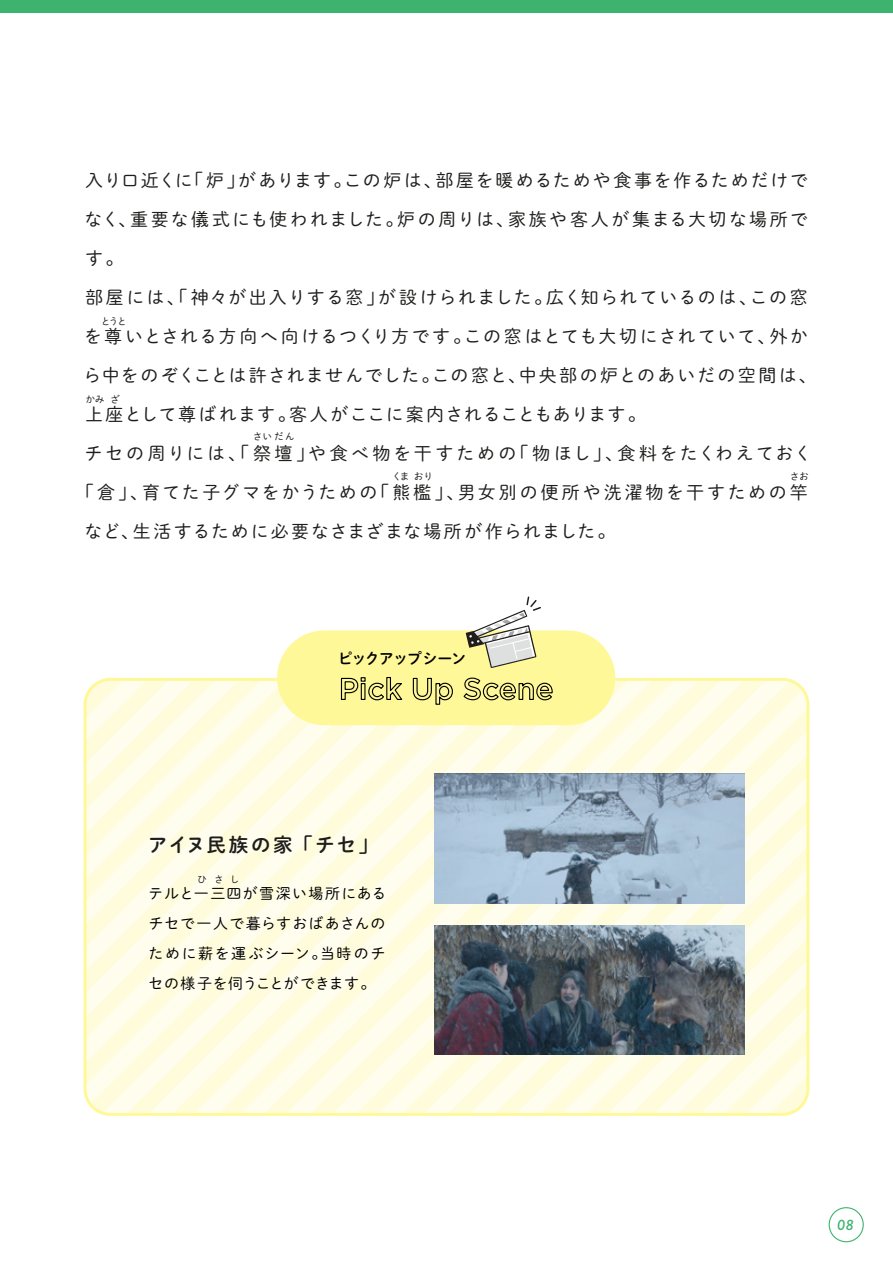
<style>
.page{position:relative;width:893px;height:1263px;background:#fff}
.page>*{position:absolute;margin:0;border:0;box-sizing:border-box;transform-origin:0 0}
.t1{font:19.5px "DNP Shuei M Go Std B";letter-spacing:.11em;color:#1f1e1d}
.t2{font:18px "DNP Shuei M Go Std L";letter-spacing:.1em;color:#1f1e1d}
.t3{font:18px "DNP Shuei M Go Std L";letter-spacing:.08em;color:#1f1e1d}
.t4{font:18px "DNP Shuei M Go Std L";letter-spacing:.12em;color:#1f1e1d}
.t5{font:18px "DNP Shuei M Go Std L";letter-spacing:.075em;color:#1f1e1d}
.t6{font:18px "DNP Shuei M Go Std L";letter-spacing:.15em;color:#1f1e1d}
.t7{font:18px "DNP Shuei M Go Std L";letter-spacing:.14em;color:#1f1e1d}
.t8{font:18px "DNP Shuei M Go Std L";letter-spacing:.05em;color:#1f1e1d}
.t9{font:15px/30px "DNP Shuei M Go Std L";letter-spacing:.075em;color:#000;text-align:justify}
.t10{font:15px "DNP Shuei M Go Std B";letter-spacing:-.07em;color:#000}
.t11{font:italic 500 15px "Brandon Grotesque";color:#3eb370}
.t12{font:9.75px "DNP Shuei M Go Std L";letter-spacing:-.005em;color:#1f1e1d}
</style>
<div class="page">
<img style="left:85px;top:679px;width:723px;height:433px">
<div style="left:84px;top:678px;width:725px;height:438px;border:3px solid #fff899;border-radius:26px"></div>
<div style="left:829px;top:1207px;width:35px;height:35px;border:1px solid #3eb370;border-radius:50%"></div>
<div style="left:0;top:0;width:893px;height:13px;background:#3eb370"></div>
<div style="left:278px;top:631px;width:336px;height:93px;background:#fff899;border-radius:47px"></div>
<div style="left:277px;top:630px;width:338px;height:95px;border:2px solid #fff899;border-radius:47px"></div>
<svg style="left:340px;top:677px;width:63px;height:24px"></svg>
<svg style="left:412px;top:677px;width:41px;height:28px"></svg>
<svg style="left:463px;top:677px;width:90px;height:24px"></svg>
<svg style="left:466px;top:596px;width:83px;height:72px"></svg>
<img style="left:434px;top:773px;width:310px;height:130px">
<img style="left:434px;top:925px;width:310px;height:130px">
<p class="t2" style="left:85px;top:167px;width:725px">入り口近くに「炉」があります。この炉は、部屋を暖めるためや食事を作るためだけで</p>
<p class="t4" style="left:84px;top:206px;width:725px">なく、重要な儀式にも使われました。炉の周りは、家族や客人が集まる大切な場所で</p>
<p class="t2" style="left:85px;top:245px;width:40px">す。</p>
<p class="t3" style="left:85px;top:284px;width:724px">部屋には、「神々が出入りする窓」が設けられました。広く知られているのは、この窓</p>
<p class="t5" style="left:84px;top:323px;width:725px">を尊いとされる方向へ向けるつくり方です。この窓はとても大切にされていて、外か</p>
<p class="t2" style="left:84px;top:362px;width:735px">ら中をのぞくことは許されませんでした。この窓と、中央部の炉とのあいだの空間は、</p>
<p class="t8" style="left:85px;top:401px;width:562px">上座として尊ばれます。客人がここに案内されることもあります。</p>
<p class="t6" style="left:85px;top:440px;width:729px">チセの周りには、「祭壇」や食べ物を干すための「物ほし」、食料をたくわえておく</p>
<p class="t7" style="left:76px;top:479px;width:733px">「倉」、育てた子グマをかうための「熊檻」、男女別の便所や洗濯物を干すための竿</p>
<p class="t2" style="left:84px;top:518px;width:533px">など、生活するために必要なさまざまな場所が作られました。</p>
<p class="t12" style="left:101px;top:314px;width:28px">とうと</p>
<p class="t12" style="left:86px;top:392px;width:36px">かみ ざ</p>
<p class="t12" style="left:253px;top:430px;width:43px">さいだん</p>
<p class="t12" style="left:392px;top:469px;width:42px">くまおり</p>
<p class="t12" style="left:790px;top:469px;width:21px">さお</p>
<p class="t10" style="left:338px;top:648px;width:130px">ピックアップシーン</p>
<p class="t1" style="left:148px;top:830px;width:231px">アイヌ民族の家「チセ」</p>
<p class="t9" style="left:148px;top:878px;width:240px">テルと一三四が雪深い場所にあるチセで一人で暮らすおばあさんのために薪を運ぶシーン。当時のチセの様子を伺うことができます。</p>
<p class="t12" style="left:197px;top:873px;width:44px">ひさし</p>
<p class="t11" style="left:837px;top:1214px;width:19px">08</p>
</div>
